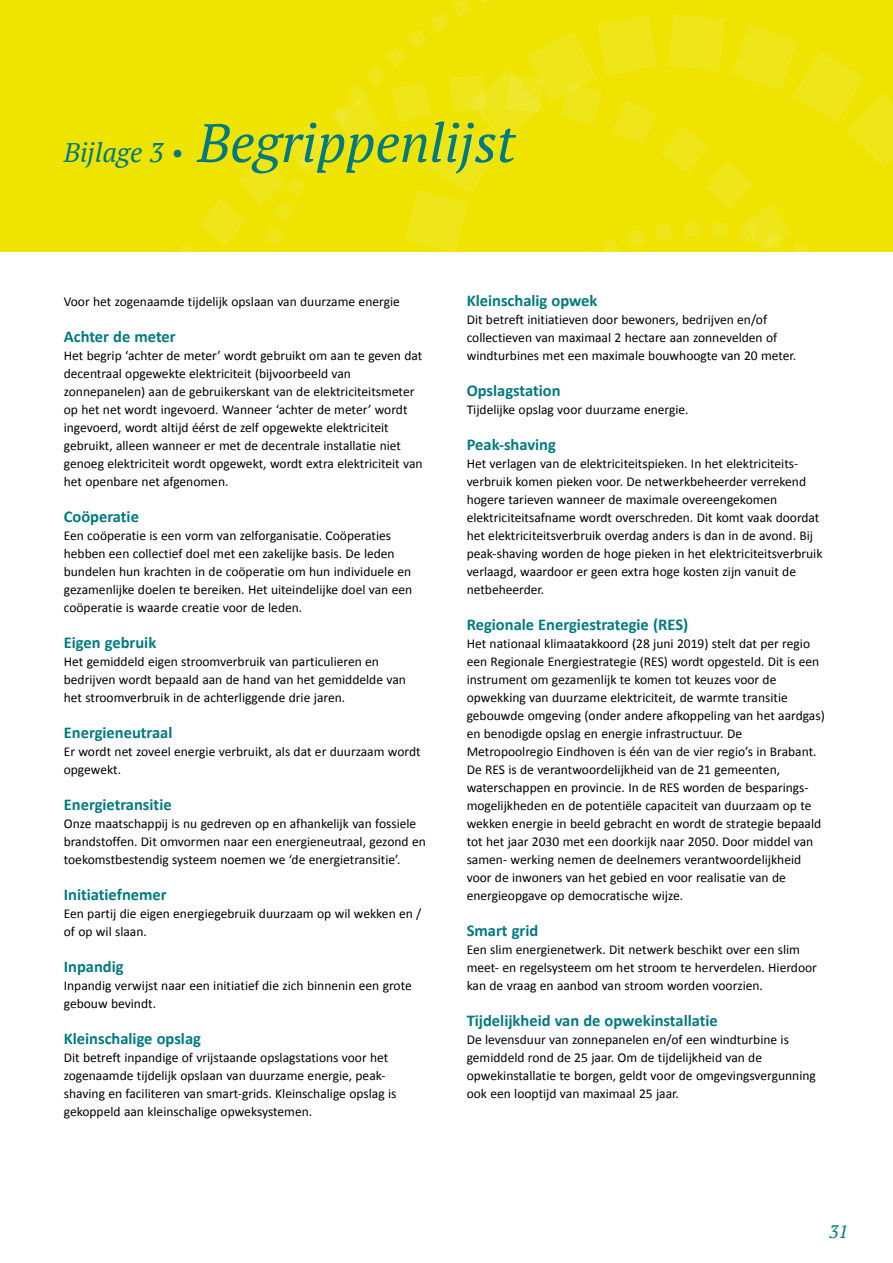
<style>
.page{position:relative;width:893px;height:1263px;background:#fff}
.page>*{position:absolute;margin:0;border:0;box-sizing:border-box;transform-origin:0 0}
.t1{font:italic 54px "PT Serif";color:#007a82}
.t2{font:italic 18px "PT Serif";color:#007a82}
.t3{font:700 16.5px "Calibri";color:#007a82}
.t4{font:13.5px/18px "Calibri";color:#000}
.s1{font-size:27px}
</style>
<div class="page">
<div style="left:0;top:0;width:893px;height:252px;background:#eee400"></div>
<svg style="left:179px;top:0;width:714px;height:252px"></svg>
<h1 class="t1" style="left:64px;top:109px;width:453px"><span class="s1">Bijlage 3 •</span> Begrippenlijst</h1>
<p class="t4" style="left:64px;top:292px;width:338px">Voor het zogenaamde tijdelijk opslaan van duurzame energie</p>
<p class="t3" style="left:64px;top:325px;width:113px">Achter de meter</p>
<p class="t4" style="left:64px;top:346px;width:360px">Het begrip ‘achter de meter’ wordt gebruikt om aan te geven dat decentraal opgewekte elektriciteit (bijvoorbeeld van zonnepanelen) aan de gebruikerskant van de elektriciteitsmeter op het net wordt ingevoerd. Wanneer ‘achter de meter’ wordt ingevoerd, wordt altijd éérst de zelf opgewekte elektriciteit gebruikt, alleen wanneer er met de decentrale installatie niet genoeg elektriciteit wordt opgewekt, wordt extra elektriciteit van het openbare net afgenomen.</p>
<p class="t3" style="left:64px;top:505px;width:77px">Coöperatie</p>
<p class="t4" style="left:64px;top:526px;width:350px">Een coöperatie is een vorm van zelforganisatie. Coöperaties hebben een collectief doel met een zakelijke basis. De leden bundelen hun krachten in de coöperatie om hun individuele en gezamenlijke doelen te bereiken. Het uiteindelijke doel van een coöperatie is waarde creatie voor de leden.</p>
<p class="t3" style="left:64px;top:631px;width:94px">Eigen gebruik</p>
<p class="t4" style="left:64px;top:652px;width:344px">Het gemiddeld eigen stroomverbruik van particulieren en bedrijven wordt bepaald aan de hand van het gemiddelde van het stroomverbruik in de achterliggende drie jaren.</p>
<p class="t3" style="left:64px;top:721px;width:110px">Energieneutraal</p>
<p class="t4" style="left:64px;top:742px;width:358px">Er wordt net zoveel energie verbruikt, als dat er duurzaam wordt opgewekt.</p>
<p class="t3" style="left:64px;top:793px;width:109px">Energietransitie</p>
<p class="t4" style="left:64px;top:814px;width:364px">Onze maatschappij is nu gedreven op en afhankelijk van fossiele brandstoffen. Dit omvormen naar een energieneutraal, gezond en toekomstbestendig systeem noemen we ‘de energietransitie’.</p>
<p class="t3" style="left:64px;top:883px;width:104px">Initiatiefnemer</p>
<p class="t4" style="left:64px;top:904px;width:359px">Een partij die eigen energiegebruik duurzaam op wil wekken en / of op wil slaan.</p>
<p class="t3" style="left:64px;top:955px;width:61px">Inpandig</p>
<p class="t4" style="left:64px;top:976px;width:349px">Inpandig verwijst naar een initiatief die zich binnenin een grote gebouw bevindt.</p>
<p class="t3" style="left:64px;top:1027px;width:139px">Kleinschalige opslag</p>
<p class="t4" style="left:64px;top:1048px;width:334px">Dit betreft inpandige of vrijstaande opslagstations voor het zogenaamde tijdelijk opslaan van duurzame energie, peak&shy;shaving en faciliteren van smart-grids. Kleinschalige opslag is gekoppeld aan kleinschalige opweksystemen.</p>
<p class="t3" style="left:467px;top:289px;width:132px">Kleinschalig opwek</p>
<p class="t4" style="left:467px;top:310px;width:331px">Dit betreft initiatieven door bewoners, bedrijven en/of collectieven van maximaal 2 hectare aan zonnevelden of windturbines met een maximale bouwhoogte van 20 meter.</p>
<p class="t3" style="left:467px;top:379px;width:96px">Opslagstation</p>
<p class="t4" style="left:467px;top:400px;width:223px">Tijdelijke opslag voor duurzame energie.</p>
<p class="t3" style="left:467px;top:433px;width:91px">Peak-shaving</p>
<p class="t4" style="left:467px;top:454px;width:357px">Het verlagen van de elektriciteitspieken. In het elektriciteits&shy;verbruik komen pieken voor. De netwerkbeheerder verrekend hogere tarieven wanneer de maximale overeengekomen elektriciteitsafname wordt overschreden. Dit komt vaak doordat het elektriciteitsverbruik overdag anders is dan in de avond. Bij peak-shaving worden de hoge pieken in het elektriciteitsverbruik verlaagd, waardoor er geen extra hoge kosten zijn vanuit de netbeheerder.</p>
<p class="t3" style="left:467px;top:613px;width:223px">Regionale Energiestrategie (RES)</p>
<p class="t4" style="left:467px;top:634px;width:360px">Het nationaal klimaatakkoord (28 juni 2019) stelt dat per regio een Regionale Energiestrategie (RES) wordt opgesteld. Dit is een instrument om gezamenlijk te komen tot keuzes voor de opwekking van duurzame elektriciteit, de warmte transitie gebouwde omgeving (onder andere afkoppeling van het aardgas) en benodigde opslag en energie infrastructuur. De Metropoolregio Eindhoven is één van de vier regio’s in Brabant.<br>De RES is de verantwoordelijkheid van de 21 gemeenten, waterschappen en provincie. In de RES worden de besparings&shy;mogelijkheden en de potentiële capaciteit van duurzaam op te wekken energie in beeld gebracht en wordt de strategie bepaald tot het jaar 2030 met een doorkijk naar 2050. Door middel van samen- werking nemen de deelnemers verantwoordelijkheid voor de inwoners van het gebied en voor realisatie van de energieopgave op democratische wijze.</p>
<p class="t3" style="left:467px;top:919px;width:73px">Smart grid</p>
<p class="t4" style="left:467px;top:940px;width:352px">Een slim energienetwerk. Dit netwerk beschikt over een slim meet- en regelsysteem om het stroom te herverdelen. Hierdoor kan de vraag en aanbod van stroom worden voorzien.</p>
<p class="t3" style="left:467px;top:1009px;width:253px">Tijdelijkheid van de opwekinstallatie</p>
<p class="t4" style="left:467px;top:1030px;width:351px">De levensduur van zonnepanelen en/of een windturbine is gemiddeld rond de 25 jaar. Om de tijdelijkheid van de opwekinstallatie te borgen, geldt voor de omgevingsvergunning ook een looptijd van maximaal 25 jaar.</p>
<h2 class="t2" style="left:829px;top:1220px;width:20px">31</h2>
</div>
